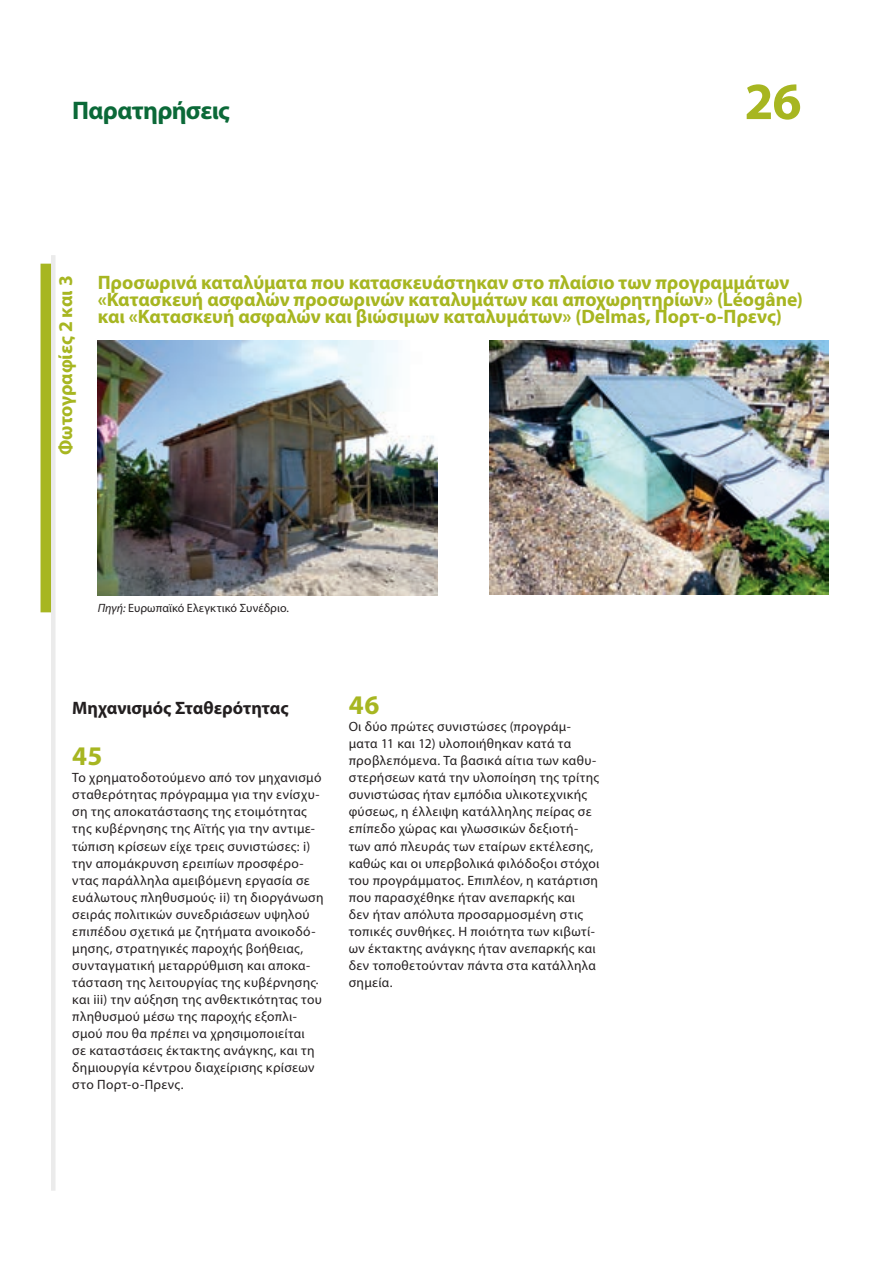
<style>
.page{position:relative;width:893px;height:1263px;background:#fff}
.page>*{position:absolute;margin:0;border:0;box-sizing:border-box;transform-origin:0 0}
.t1{font:700 52.5px "Myriad Pro";color:#a7b621}
.E_05_-_CHAP__1__TEXT{font:700 27px "Myriad Pro";color:#a7b621}
.t2{font:700 25.5px "Myriad Pro";letter-spacing:-.025em;color:#0b6938}
.F_02_-_BOX_TITRE_COL{font:700 19.5px/17px "Myriad Pro";letter-spacing:-.005em;color:#a7b621}
.F_01_-_GRAPHICS_NUME{font:700 19.5px "Myriad Pro";letter-spacing:-.005em;color:#a7b621}
.E_04_-_CHAP__TITRE_B{font:700 18px "Myriad Pro";letter-spacing:-.005em;color:#231f20}
.E_05_-_CHAP__1__TEXT-2{font:13.5px/17px "Myriad Pro";letter-spacing:.025em;color:#231f20}
.F_07_-_SOURCE{font:12px "Myriad Pro";letter-spacing:.01em;color:#231f20}
.s1{font-style:italic}
</style>
<div class="page">
<div style="left:51px;top:255px;width:5px;height:936px;background:#ebebeb"></div>
<div style="left:41px;top:264px;width:10px;height:348px;background:#a7b621"></div>
<img style="left:98px;top:340px;width:340px;height:255px">
<img style="left:489px;top:340px;width:340px;height:255px">
<h3 class="t2" style="left:72px;top:94px;width:159px">Παρατηρήσεις</h3>
<h1 class="t1" style="left:744px;top:67px;width:59px">26</h1>
<p class="F_01_-_GRAPHICS_NUME" style="left:53px;top:455px;width:181px;rotate:-90deg">Φωτογραφίες 2 και 3</p>
<p class="F_02_-_BOX_TITRE_COL" style="left:98px;top:273px;width:707px">Προσωρινά καταλύματα που κατασκευάστηκαν στο πλαίσιο των προγραμμάτων «Κατασκευή ασφαλών προσωρινών καταλυμάτων και αποχωρητηρίων» (Léogâne) και «Κατασκευή ασφαλών και βιώσιμων καταλυμάτων» (Delmas, Πορτ‑ο‑Πρενς)</p>
<p class="F_07_-_SOURCE" style="left:98px;top:602px;width:193px"><span class="s1">Πηγή:</span> Ευρωπαϊκό Ελεγκτικό Συνέδριο.</p>
<p class="E_04_-_CHAP__TITRE_B" style="left:72px;top:697px;width:218px">Μηχανισμός Σταθερότητας</p>
<p class="E_05_-_CHAP__1__TEXT" style="left:72px;top:739px;width:32px">45</p>
<p class="E_05_-_CHAP__1__TEXT-2" style="left:72px;top:770px;width:253px">Το χρηματοδοτούμενο από τον μηχανισμό σταθερότητας πρόγραμμα για την ενίσχυ‑ ση της αποκατάστασης της ετοιμότητας της κυβέρνησης της Αϊτής για την αντιμε‑ τώπιση κρίσεων είχε τρεις συνιστώσες: i) την απομάκρυνση ερειπίων προσφέρο‑ ντας παράλληλα αμειβόμενη εργασία σε ευάλωτους πληθυσμούς· ii) τη διοργάνωση σειράς πολιτικών συνεδριάσεων υψηλού επιπέδου σχετικά με ζητήματα ανοικοδό‑ μησης, στρατηγικές παροχής βοήθειας, συνταγματική μεταρρύθμιση και αποκα‑ τάσταση της λειτουργίας της κυβέρνησης· και iii) την αύξηση της ανθεκτικότητας του πληθυσμού μέσω της παροχής εξοπλι‑ σμού που θα πρέπει να χρησιμοποιείται<br>σε καταστάσεις έκτακτης ανάγκης, και τη δημιουργία κέντρου διαχείρισης κρίσεων στο Πορτ‑ο‑Πρενς.</p>
<p class="E_05_-_CHAP__1__TEXT" style="left:349px;top:688px;width:32px">46</p>
<p class="E_05_-_CHAP__1__TEXT-2" style="left:349px;top:719px;width:252px">Οι δύο πρώτες συνιστώσες (προγράμ‑ ματα 11 και 12) υλοποιήθηκαν κατά τα προβλεπόμενα. Τα βασικά αίτια των καθυ‑ στερήσεων κατά την υλοποίηση της τρίτης συνιστώσας ήταν εμπόδια υλικοτεχνικής φύσεως, η έλλειψη κατάλληλης πείρας σε επίπεδο χώρας και γλωσσικών δεξιοτή‑ των από πλευράς των εταίρων εκτέλεσης, καθώς και οι υπερβολικά φιλόδοξοι στόχοι του προγράμματος. Επιπλέον, η κατάρτιση που παρασχέθηκε ήταν ανεπαρκής και<br>δεν ήταν απόλυτα προσαρμοσμένη στις τοπικές συνθήκες. Η ποιότητα των κιβωτί‑ ων έκτακτης ανάγκης ήταν ανεπαρκής και δεν τοποθετούνταν πάντα στα κατάλληλα σημεία.</p>
</div>
